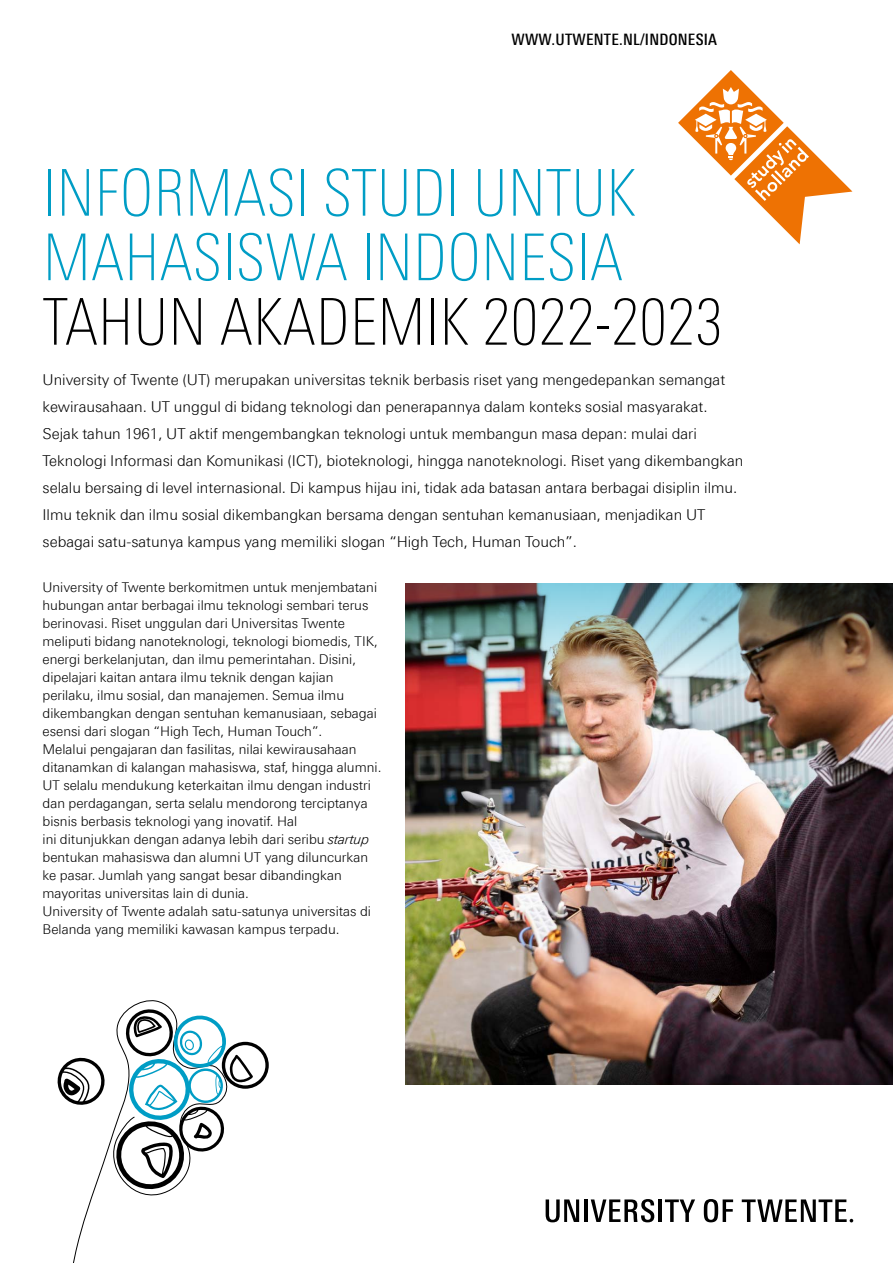
<style>
.page{position:relative;width:893px;height:1263px;background:#fff}
.page>*{position:absolute;margin:0;border:0;box-sizing:border-box;transform-origin:0 0}
.t1{font:100 64.5px/64.5px "Linotype Univers 220 Cn";letter-spacing:-.005em;color:#009dc5}
._14_UT_Kopregel{font:500 15.75px "Linotype Univers 520 Cn";letter-spacing:.015em;color:#000}
._05_UT_Body_9pt{font:300 15px/27px "Linotype Univers 330";color:#000}
._05_UT_Body_9pt-2{font:300 13.5px/18px "Linotype Univers 330";color:#000}
.s1{color:#000}
.s2{font-family:"Linotype Univers 331 Light It";font-weight:400}
</style>
<div class="page">
<svg style="left:57px;top:1007px;width:212px;height:183px"></svg>
<img style="left:406px;top:745px;width:487px;height:339px">
<svg style="left:546px;top:1199px;width:33px;height:23px"></svg>
<hr style="left:584px;top:1199px;width:4px;height:23px;background:#000">
<hr style="left:659px;top:1199px;width:3px;height:23px;background:#000">
<svg style="left:591px;top:1199px;width:63px;height:23px"></svg>
<svg style="left:742px;top:1199px;width:111px;height:23px"></svg>
<svg style="left:665px;top:1199px;width:30px;height:23px"></svg>
<svg style="left:704px;top:1199px;width:29px;height:23px"></svg>
<img style="left:406px;top:583px;width:487px;height:162px">
<svg style="left:678px;top:70px;width:174px;height:174px"></svg>
<p class="_14_UT_Kopregel" style="left:511px;top:31px;width:207px">WWW.UTWENTE.NL/INDONESIA</p>
<h1 class="t1" style="left:43px;top:161px;width:682px">INFORMASI STUDI UNTUK<br>MAHASISWA INDONESIA<br><span class="s1">TAHUN AKADEMIK 2022-2023</span></h1>
<p class="_05_UT_Body_9pt" style="left:43px;top:366px;width:703px">University of Twente (UT) merupakan universitas teknik berbasis riset yang mengedepankan semangat kewirausahaan. UT unggul di bidang teknologi dan penerapannya dalam konteks sosial masyarakat.<br>Sejak tahun 1961, UT aktif mengembangkan teknologi untuk membangun masa depan: mulai dari Teknologi Informasi dan Komunikasi (ICT), bioteknologi, hingga nanoteknologi. Riset yang dikembangkan selalu bersaing di level internasional. Di kampus hijau ini, tidak ada batasan antara berbagai disiplin ilmu.<br>Ilmu teknik dan ilmu sosial dikembangkan bersama dengan sentuhan kemanusiaan, menjadikan UT sebagai satu-satunya kampus yang memiliki slogan “High Tech, Human Touch”.</p>
<p class="_05_UT_Body_9pt-2" style="left:43px;top:578px;width:340px">University of Twente berkomitmen untuk menjembatani hubungan antar berbagai ilmu teknologi sembari terus berinovasi. Riset unggulan dari Universitas Twente meliputi bidang nanoteknologi, teknologi biomedis, TIK, energi berkelanjutan, dan ilmu pemerintahan. Disini, dipelajari kaitan antara ilmu teknik dengan kajian perilaku, ilmu sosial, dan manajemen. Semua ilmu dikembangkan dengan sentuhan kemanusiaan, sebagai esensi dari slogan “High Tech, Human Touch”.<br>Melalui pengajaran dan fasilitas, nilai kewirausahaan ditanamkan di kalangan mahasiswa, staf, hingga alumni.<br>UT selalu mendukung keterkaitan ilmu dengan industri dan perdagangan, serta selalu mendorong terciptanya bisnis berbasis teknologi yang inovatif. Hal</p>
<p class="_05_UT_Body_9pt-2" style="left:43px;top:830px;width:328px">ini ditunjukkan dengan adanya lebih dari seribu <span class="s2">startup </span>bentukan mahasiswa dan alumni UT yang diluncurkan ke pasar. Jumlah yang sangat besar dibandingkan mayoritas universitas lain di dunia.</p>
<p class="_05_UT_Body_9pt-2" style="left:43px;top:902px;width:330px">University of Twente adalah satu-satunya universitas di<br>Belanda yang memiliki kawasan kampus terpadu.</p>
</div>
